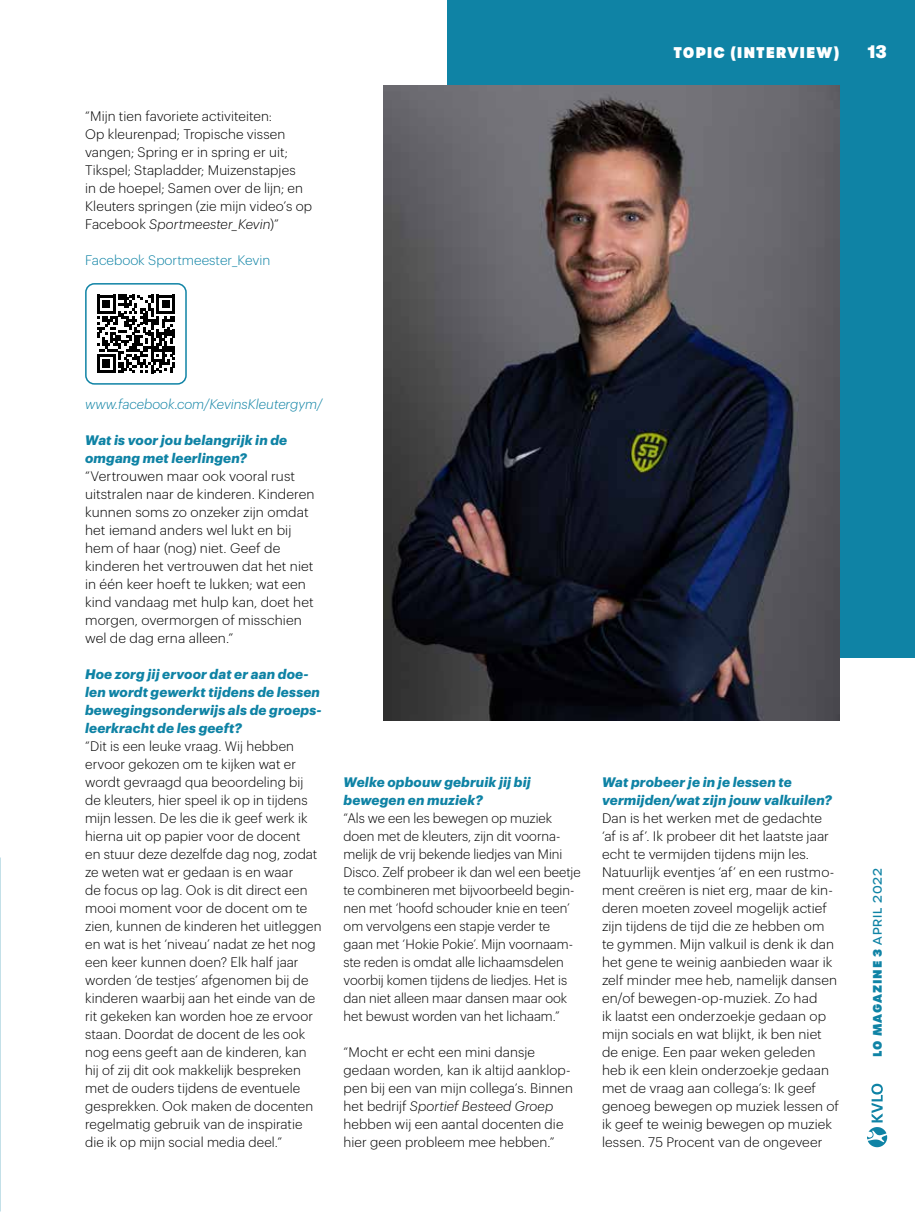
<style>
.page{position:relative;width:915px;height:1212px;background:#fff}
.page>*{position:absolute;margin:0;border:0;box-sizing:border-box;transform-origin:0 0}
.t1{font:900 18px "GT Walsheim Pro";color:#fff}
.t2{font:800 15px "Urbane";letter-spacing:.06em;color:#fff}
.t3{font:300 13.5px/18px "Graphik";letter-spacing:.005em;color:#000}
.t4{font:italic 700 13.5px/18px "Graphik";letter-spacing:.01em;color:#0f83a5}
.t5{font:italic 300 13.5px "Graphik";color:#0f83a5}
.t6{font:300 13.5px "Graphik";color:#0f83a5}
.t7{font:800 12px "Urbane";letter-spacing:.07em;color:#0f83a5}
.s1{font-style:italic}
.s2{font-weight:500}
</style>
<div class="page">
<div style="left:447px;top:0;width:467px;height:657px;background:#0f83a5"></div>
<img style="left:384px;top:85px;width:454px;height:636px">
<svg style="left:97px;top:295px;width:78px;height:78px"></svg>
<div style="left:85px;top:283px;width:102px;height:102px;border:2px solid #0f83a5;border-radius:9px"></div>
<svg style="left:867px;top:1084px;width:19px;height:63px"></svg>
<p class="t3" style="left:85px;top:106px;width:228px">“Mijn tien favoriete activiteiten:<br>Op kleurenpad; Tropische vissen vangen; Spring er in spring er uit; Tikspel; Stapladder; Muizenstapjes<br>in de hoepel; Samen over de lijn; en Kleuters springen (zie mijn video’s op Facebook <span class="s1">Sportmeester_Kevin</span>)”</p>
<p class="t6" style="left:85px;top:250px;width:187px">Facebook Sportmeester_Kevin</p>
<p class="t2" style="left:673px;top:42px;width:167px">TOPIC (INTERVIEW)</p>
<h1 class="t1" style="left:867px;top:40px;width:21px">13</h1>
<p class="t5" style="left:85px;top:394px;width:239px">www.facebook.com/KevinsKleutergym/</p>
<p class="t4" style="left:85px;top:430px;width:204px">Wat is voor jou belangrijk in de omgang met leerlingen?</p>
<p class="t3" style="left:85px;top:466px;width:231px">“Vertrouwen maar ook vooral rust uitstralen naar de kinderen. Kinderen kunnen soms zo onzeker zijn omdat het iemand anders wel lukt en bij hem of haar (nog) niet. Geef de kinderen het vertrouwen dat het niet in één keer hoeft te lukken; wat een kind vandaag met hulp kan, doet het morgen, overmorgen of misschien wel de dag erna alleen.”</p>
<p class="t4" style="left:85px;top:664px;width:238px">Hoe zorg jij ervoor dat er aan doe&shy;len wordt gewerkt tijdens de lessen bewegingsonderwijs als de groeps&shy;leerkracht de les geeft?</p>
<p class="t3" style="left:85px;top:736px;width:238px">“Dit is een leuke vraag. Wij hebben ervoor gekozen om te kijken wat er wordt gevraagd qua beoordeling bij de kleuters, hier speel ik op in tijdens mijn lessen. De les die ik geef werk ik hierna uit op papier voor de docent<br>en stuur deze dezelfde dag nog, zodat ze weten wat er gedaan is en waar<br>de focus op lag. Ook is dit direct een mooi moment voor de docent om te zien, kunnen de kinderen het uitleggen en wat is het ‘niveau’ nadat ze het nog een keer kunnen doen? Elk half jaar worden ‘de testjes’ afgenomen bij de kinderen waarbij aan het einde van de rit gekeken kan worden hoe ze ervoor staan. Doordat de docent de les ook nog eens geeft aan de kinderen, kan hij of zij dit ook makkelijk bespreken met de ouders tijdens de eventuele gesprekken. Ook maken de docenten regelmatig gebruik van de inspiratie die ik op mijn social media deel.”</p>
<p class="t4" style="left:343px;top:772px;width:189px">Welke opbouw gebruik jij bij bewegen en muziek?</p>
<p class="t3" style="left:343px;top:808px;width:238px">“Als we een les bewegen op muziek doen met de kleuters, zijn dit voorna&shy;melijk de vrij bekende liedjes van Mini Disco. Zelf probeer ik dan wel een beetje te combineren met bijvoorbeeld begin&shy;nen met ‘hoofd schouder knie en teen’ om vervolgens een stapje verder te gaan met ‘Hokie Pokie’. Mijn voornaam&shy;ste reden is omdat alle lichaamsdelen voorbij komen tijdens de liedjes. Het is dan niet alleen maar dansen maar ook het bewust worden van het lichaam.”</p>
<p class="t3" style="left:343px;top:1042px;width:231px">“Mocht er echt een mini dansje gedaan worden, kan ik altijd aanklop&shy;pen bij een van mijn collega’s. Binnen het bedrijf <span class="s1">Sportief Besteed Groep </span>hebben wij een aantal docenten die hier geen probleem mee hebben.”</p>
<p class="t4" style="left:602px;top:772px;width:231px">Wat probeer je in je lessen te vermijden/wat zijn jouw valkuilen?</p>
<p class="t3" style="left:602px;top:808px;width:238px">Dan is het werken met de gedachte ‘af is af’. Ik probeer dit het laatste jaar echt te vermijden tijdens mijn les.<br>Natuurlijk eventjes ‘af’ en een rustmo&shy;ment creëren is niet erg, maar de kin&shy;deren moeten zoveel mogelijk actief zijn tijdens de tijd die ze hebben om te gymmen. Mijn valkuil is denk ik dan het gene te weinig aanbieden waar ik zelf minder mee heb, namelijk dansen en/of bewegen-op-muziek. Zo had<br>ik laatst een onderzoekje gedaan op mijn socials en wat blijkt, ik ben niet de enige. Een paar weken geleden heb ik een klein onderzoekje gedaan met de vraag aan collega’s: Ik geef genoeg bewegen op muziek lessen of ik geef te weinig bewegen op muziek lessen. 75 Procent van de ongeveer</p>
<p class="t7" style="left:868px;top:1057px;width:191px;rotate:-90deg">LO MAGAZINE 3 <span class="s2">APRIL 2022</span></p>
</div>
